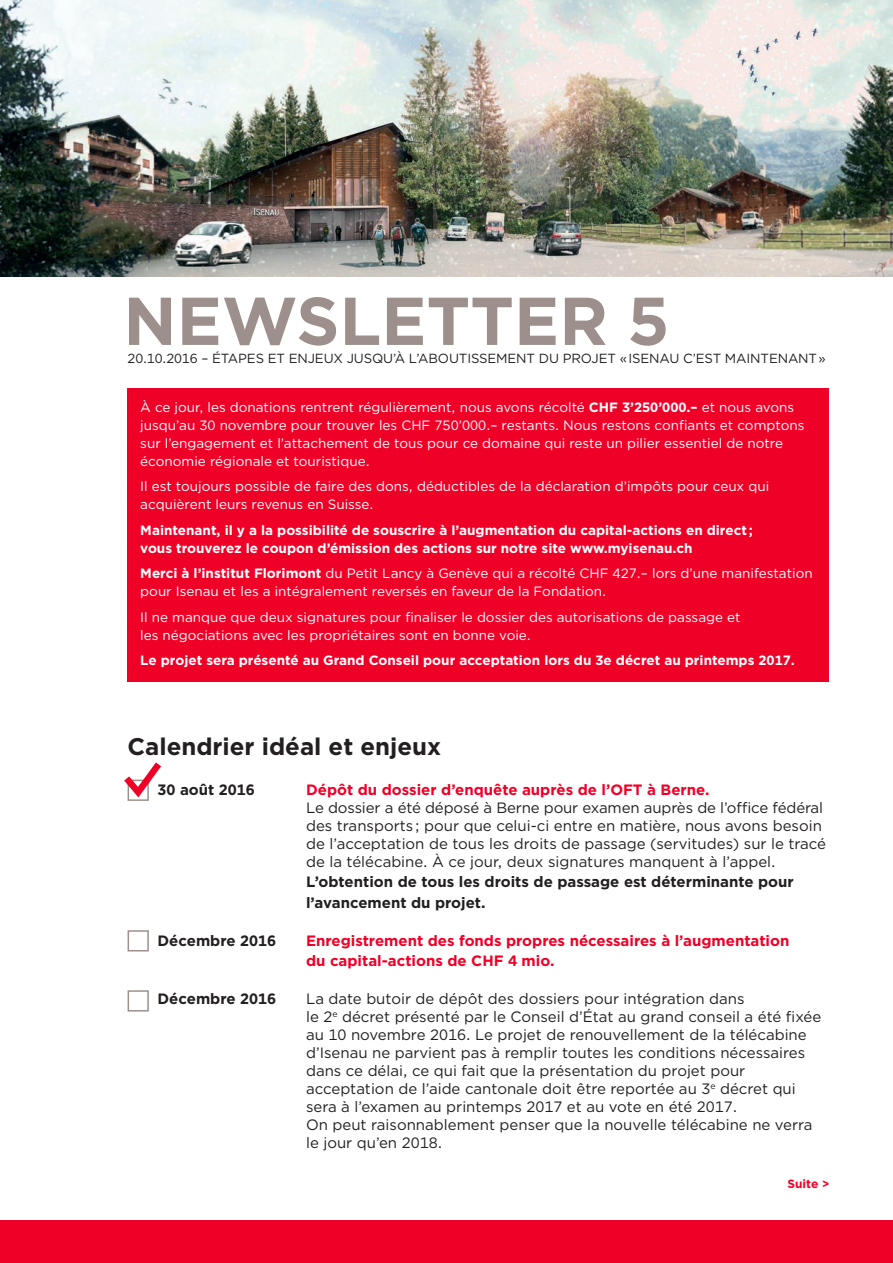
<style>
.page{position:relative;width:893px;height:1263px;background:#fff}
.page>*{position:absolute;margin:0;border:0;box-sizing:border-box;transform-origin:0 0}
.t1{font:700 67.5px "Gotham";color:#9d908c}
.t2{font:700 24px "Gotham";color:#231f20}
.t3{font:15px/18px "Gotham";color:#231f20}
.t4{font:700 15px/20.2px "Gotham";color:#ef0027}
.t5{font:700 15px/20.2px "Gotham";color:#231f20}
.t6{font:13.5px/18px "Gotham";color:#fff}
.t7{font:700 13.5px/18px "Gotham";color:#fff}
.t8{font:13.2px "Gotham";letter-spacing:-.01em;color:#231f20}
.t9{font:700 12px "Gotham";color:#ef0027}
.s1{font-weight:700}
</style>
<div class="page">
<div style="left:128px;top:388px;width:701px;height:293px;background:#ef0027"></div>
<img style="left:0;top:0;width:893px;height:276px">
<div style="left:0;top:1220px;width:893px;height:43px;background:#ef0027"></div>
<div style="left:128px;top:930px;width:21px;height:21px;border:2px solid #9d908c"></div>
<div style="left:128px;top:990px;width:21px;height:21px;border:2px solid #9d908c"></div>
<svg style="left:124px;top:762px;width:37px;height:39px"></svg>
<h1 class="t1" style="left:123px;top:276px;width:547px">NEWSLETTER 5</h1>
<p class="t8" style="left:128px;top:350px;width:700px">20.10.2016 – ÉTAPES ET ENJEUX JUSQU’À L’ABOUTISSEMENT DU PROJET « ISENAU C’EST MAINTENANT »</p>
<p class="t6" style="left:140px;top:397px;width:666px">À ce jour, les donations rentrent régulièrement, nous avons récolté <span class="s1">CHF 3’250’000.–</span> et nous avons jusqu’au 30 novembre pour trouver les CHF 750’000.– restants. Nous restons confiants et comptons sur l’engagement et l’attachement de tous pour ce domaine qui reste un pilier essentiel de notre économie régionale et touristique.</p>
<p class="t6" style="left:140px;top:477px;width:630px">Il est toujours possible de faire des dons, déductibles de la déclaration d’impôts pour ceux qui acquièrent leurs revenus en Suisse.</p>
<p class="t7" style="left:140px;top:521px;width:614px">Maintenant, il y a la possibilité de souscrire à l’augmentation du capital-actions en direct ; vous trouverez le coupon d’émission des actions sur notre site www.myisenau.ch</p>
<p class="t6" style="left:140px;top:564px;width:674px"><span class="s1">Merci à l’institut Florimont</span> du Petit Lancy à Genève qui a récolté CHF 427.– lors d’une manifestation pour Isenau et les a intégralement reversés en faveur de la Fondation.</p>
<p class="t6" style="left:140px;top:607px;width:602px">Il ne manque que deux signatures pour finaliser le dossier des autorisations de passage et les négociations avec les propriétaires sont en bonne voie.</p>
<p class="t7" style="left:140px;top:651px;width:656px">Le projet sera présenté au Grand Conseil pour acceptation lors du 3e décret au printemps 2017.</p>
<h2 class="t2" style="left:128px;top:730px;width:315px">Calendrier idéal et enjeux</h2>
<p class="t5" style="left:158px;top:780px;width:99px">30 août 2016</p>
<p class="t4" style="left:306px;top:780px;width:405px">Dépôt du dossier d’enquête auprès de l’OFT à Berne.</p>
<p class="t3" style="left:306px;top:798px;width:522px">Le dossier a été déposé à Berne pour examen auprès de l’office fédéral des transports ; pour que celui-ci entre en matière, nous avons besoin de l’acceptation de tous les droits de passage (servitudes) sur le tracé de la télécabine. À ce jour, deux signatures manquent à l’appel.</p>
<p class="t5" style="left:306px;top:872px;width:489px">L’obtention de tous les droits de passage est déterminante pour l’avancement du projet.</p>
<p class="t5" style="left:158px;top:930px;width:120px">Décembre 2016</p>
<p class="t4" style="left:306px;top:930px;width:485px">Enregistrement des fonds propres nécessaires à l’augmentation du capital-actions de CHF 4 mio.</p>
<p class="t5" style="left:158px;top:989px;width:120px">Décembre 2016</p>
<p class="t3" style="left:306px;top:990px;width:517px">La date butoir de dépôt des dossiers pour intégration dans<br>le 2<sup>e</sup> décret présenté par le Conseil d’État au grand conseil a été fixée au 10 novembre 2016. Le projet de renouvellement de la télécabine d’Isenau ne parvient pas à remplir toutes les conditions nécessaires dans ce délai, ce qui fait que la présentation du projet pour acceptation de l’aide cantonale doit être reportée au 3<sup>e</sup> décret qui sera à l’examen au printemps 2017 et au vote en été 2017.<br>On peut raisonnablement penser que la nouvelle télécabine ne verra le jour qu’en 2018.</p>
<p class="t9" style="left:787px;top:1176px;width:43px">Suite &gt;</p>
</div>
